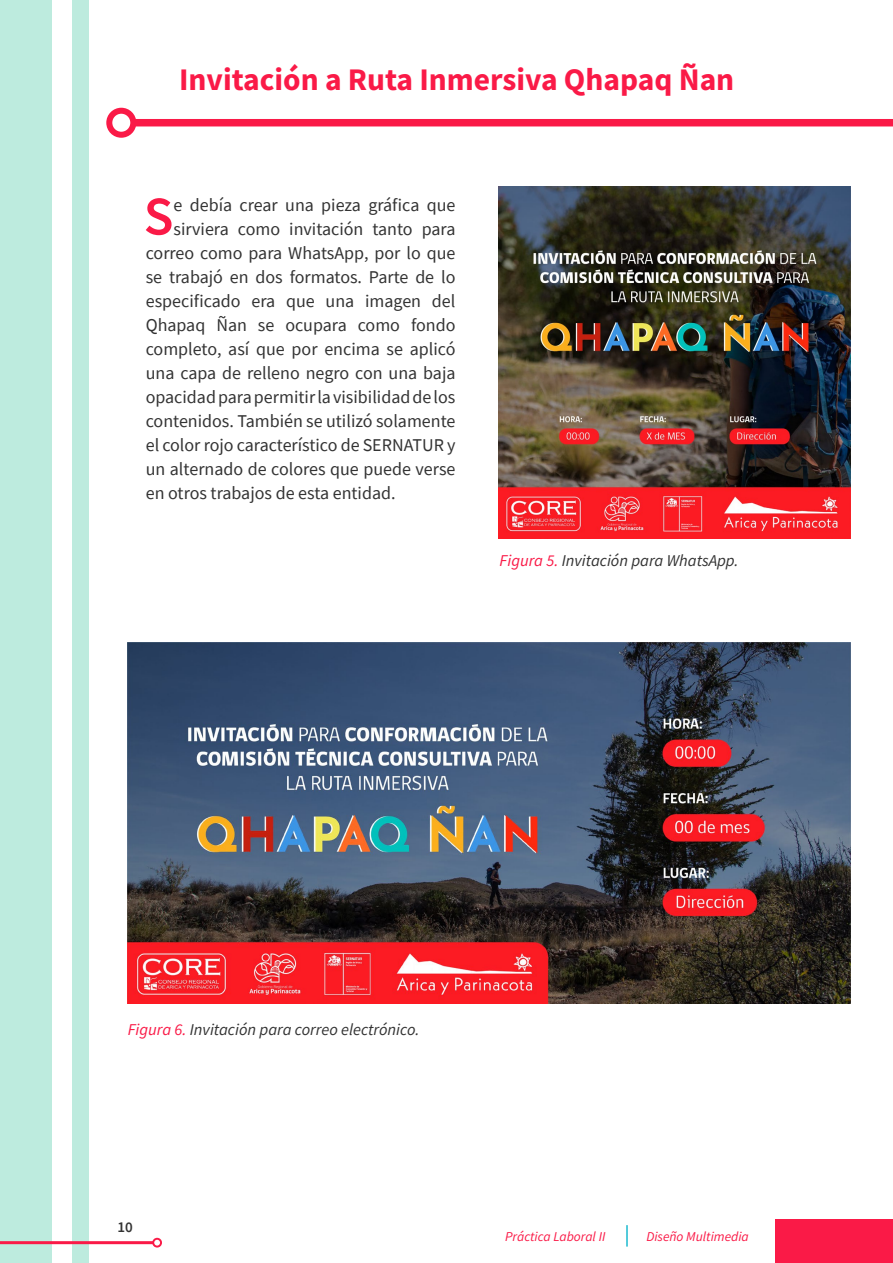
<style>
.page{position:relative;width:893px;height:1263px;background:#fff}
.page>*{position:absolute;margin:0;border:0;box-sizing:border-box;transform-origin:0 0}
.t1{font:600 54.75px "Source Sans Pro";color:#fa1a47}
.t2{font:700 31.5px "Source Sans Pro";color:#fa1a47}
.t3{font:18px "Source Sans Pro";color:#333}
.t4{font:italic 16.5px "Source Sans Pro";color:#333}
.t5{font:600 15px "Source Sans Pro";color:#333}
.t6{font:italic 13.5px "Source Sans Pro";color:#fa1a47}
.s1{color:#fa1a47}
</style>
<div class="page">
<div style="left:0;top:0;width:52px;height:1263px;background:#bdebde"></div>
<div style="left:72px;top:0;width:17px;height:1263px;background:#bdebde"></div>
<div style="left:775px;top:1220px;width:118px;height:43px;background:#fa1a47"></div>
<div style="left:133px;top:119px;width:760px;height:7px;background:#fa1a47"></div>
<div style="left:106px;top:108px;width:30px;height:30px;border:6px solid #fa1a47;border-radius:50%"></div>
<hr style="left:626px;top:1225px;width:2px;height:21px;background:#1cbacf">
<hr style="left:0;top:1241px;width:153px;height:3px;background:#fa1a47">
<div style="left:152px;top:1238px;width:10px;height:9px;border:2px solid #fa1a47;border-radius:50%"></div>
<img style="left:498px;top:187px;width:352px;height:352px">
<img style="left:128px;top:643px;width:722px;height:361px">
<h2 class="t2" style="left:179px;top:58px;width:557px">Invitación a Ruta Inmersiva Qhapaq Ñan</h2>
<h1 class="t1" style="left:144px;top:182px;width:31px">S</h1>
<p class="t3" style="left:173px;top:193px;width:283px">e debía crear una pieza gráfica que</p>
<p class="t3" style="left:173px;top:217px;width:283px">sirviera como invitación tanto para</p>
<p class="t3" style="left:146px;top:241px;width:311px">correo como para WhatsApp, por lo que</p>
<p class="t3" style="left:146px;top:265px;width:311px">se trabajó en dos formatos. Parte de lo</p>
<p class="t3" style="left:146px;top:289px;width:311px">especificado era que una imagen del</p>
<p class="t3" style="left:146px;top:313px;width:311px">Qhapaq Ñan se ocupara como fondo</p>
<p class="t3" style="left:146px;top:337px;width:311px">completo, así que por encima se aplicó</p>
<p class="t3" style="left:146px;top:361px;width:311px">una capa de relleno negro con una baja</p>
<p class="t3" style="left:146px;top:385px;width:311px">opacidad para permitir la visibilidad de los</p>
<p class="t3" style="left:146px;top:409px;width:311px">contenidos. También se utilizó solamente</p>
<p class="t3" style="left:146px;top:433px;width:311px">el color rojo característico de SERNATUR y</p>
<p class="t3" style="left:146px;top:457px;width:311px">un alternado de colores que puede verse</p>
<p class="t3" style="left:146px;top:481px;width:251px">en otros trabajos de esta entidad.</p>
<p class="t4" style="left:500px;top:550px;width:240px"><span class="s1">Figura 5.</span> Invitación para WhatsApp.</p>
<p class="t4" style="left:128px;top:1019px;width:293px"><span class="s1">Figura 6.</span> Invitación para correo electrónico.</p>
<p class="t5" style="left:117px;top:1218px;width:17px">10</p>
<p class="t6" style="left:505px;top:1228px;width:102px">Práctica Laboral II</p>
<p class="t6" style="left:646px;top:1228px;width:104px">Diseño Multimedia</p>
</div>
